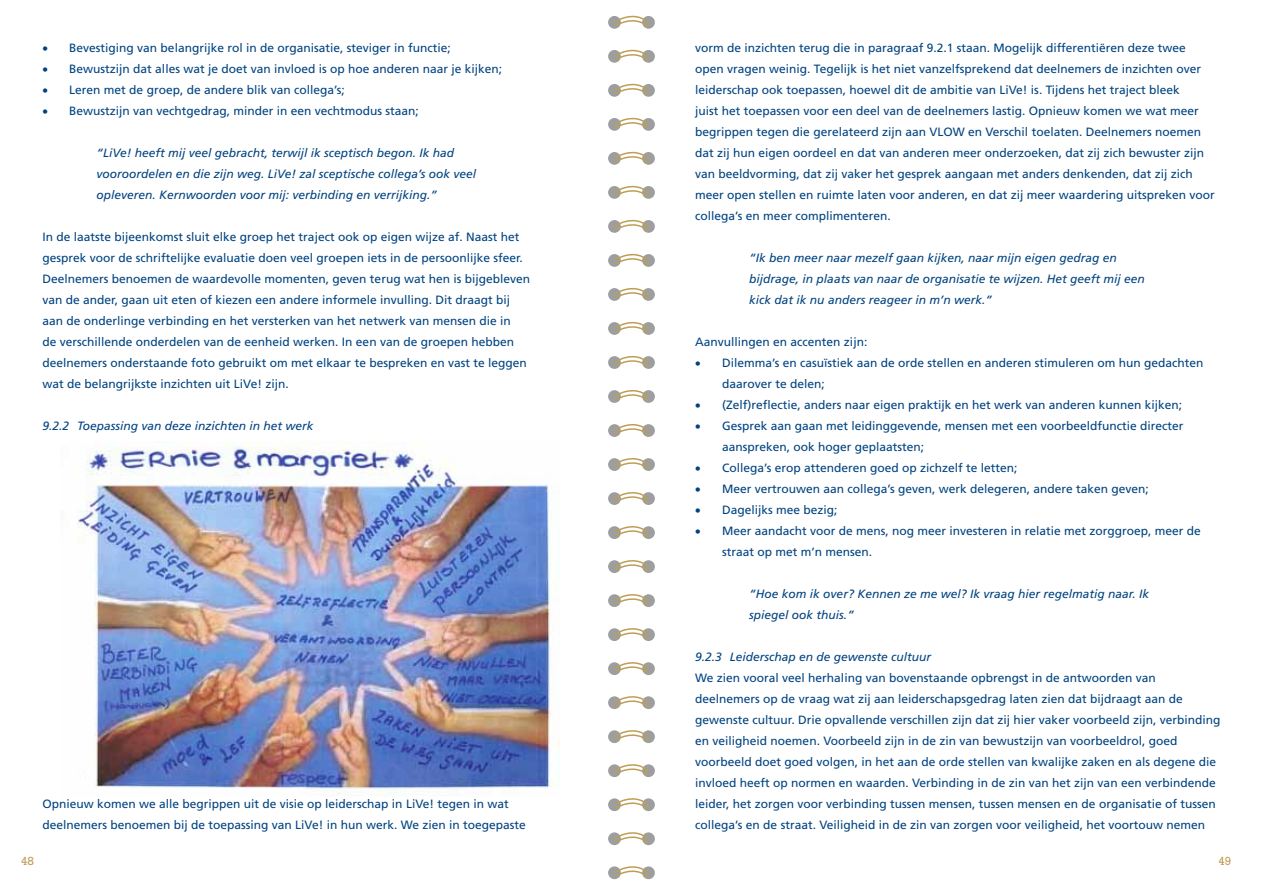
<style>
.page{position:relative;width:1263px;height:893px;background:#fff}
.page>*{position:absolute;margin:0;border:0;box-sizing:border-box;transform-origin:0 0}
.t1{font:12px/21px "Frutiger LT Std";color:#004380}
.t2{font:italic 12px/21px "Frutiger LT Std";color:#004380}
.t3{font:12px "Rockwell Std";color:#be9e55}
</style>
<div class="page">
<svg style="left:614px;top:15px;width:36px;height:10px"></svg>
<div style="left:598px;top:25px;width:94px;height:81px;background:#005192;opacity:.15"></div>
<div style="left:598px;top:29px;width:94px;height:81px;background:#fff"></div>
<svg style="left:614px;top:49px;width:36px;height:10px"></svg>
<div style="left:598px;top:59px;width:94px;height:81px;background:#005192;opacity:.15"></div>
<div style="left:598px;top:63px;width:94px;height:81px;background:#fff"></div>
<svg style="left:614px;top:83px;width:36px;height:10px"></svg>
<div style="left:598px;top:93px;width:94px;height:81px;background:#005192;opacity:.15"></div>
<div style="left:598px;top:97px;width:94px;height:81px;background:#fff"></div>
<svg style="left:614px;top:117px;width:36px;height:10px"></svg>
<div style="left:598px;top:127px;width:94px;height:81px;background:#005192;opacity:.15"></div>
<div style="left:598px;top:131px;width:94px;height:81px;background:#fff"></div>
<svg style="left:614px;top:151px;width:36px;height:10px"></svg>
<div style="left:598px;top:161px;width:94px;height:81px;background:#005192;opacity:.15"></div>
<div style="left:598px;top:165px;width:94px;height:81px;background:#fff"></div>
<svg style="left:614px;top:185px;width:36px;height:10px"></svg>
<div style="left:598px;top:195px;width:94px;height:81px;background:#005192;opacity:.15"></div>
<div style="left:598px;top:199px;width:94px;height:81px;background:#fff"></div>
<svg style="left:614px;top:219px;width:36px;height:10px"></svg>
<div style="left:598px;top:229px;width:94px;height:81px;background:#005192;opacity:.15"></div>
<div style="left:598px;top:233px;width:94px;height:81px;background:#fff"></div>
<svg style="left:614px;top:253px;width:36px;height:10px"></svg>
<div style="left:598px;top:263px;width:94px;height:81px;background:#005192;opacity:.15"></div>
<div style="left:598px;top:267px;width:94px;height:81px;background:#fff"></div>
<svg style="left:614px;top:287px;width:36px;height:10px"></svg>
<div style="left:598px;top:297px;width:94px;height:81px;background:#005192;opacity:.15"></div>
<div style="left:598px;top:301px;width:94px;height:81px;background:#fff"></div>
<svg style="left:614px;top:321px;width:36px;height:10px"></svg>
<div style="left:598px;top:331px;width:94px;height:81px;background:#005192;opacity:.15"></div>
<div style="left:598px;top:335px;width:94px;height:81px;background:#fff"></div>
<svg style="left:614px;top:356px;width:36px;height:9px"></svg>
<div style="left:598px;top:365px;width:94px;height:81px;background:#005192;opacity:.15"></div>
<div style="left:598px;top:369px;width:94px;height:81px;background:#fff"></div>
<svg style="left:614px;top:390px;width:36px;height:9px"></svg>
<div style="left:598px;top:399px;width:94px;height:81px;background:#005192;opacity:.15"></div>
<div style="left:598px;top:403px;width:94px;height:81px;background:#fff"></div>
<svg style="left:614px;top:424px;width:36px;height:9px"></svg>
<div style="left:598px;top:433px;width:94px;height:81px;background:#005192;opacity:.15"></div>
<div style="left:598px;top:437px;width:94px;height:81px;background:#fff"></div>
<svg style="left:614px;top:458px;width:36px;height:9px"></svg>
<div style="left:598px;top:467px;width:94px;height:81px;background:#005192;opacity:.15"></div>
<div style="left:598px;top:471px;width:94px;height:81px;background:#fff"></div>
<svg style="left:614px;top:492px;width:36px;height:9px"></svg>
<div style="left:598px;top:501px;width:94px;height:81px;background:#005192;opacity:.15"></div>
<div style="left:598px;top:505px;width:94px;height:81px;background:#fff"></div>
<svg style="left:614px;top:526px;width:36px;height:9px"></svg>
<div style="left:598px;top:535px;width:94px;height:81px;background:#005192;opacity:.15"></div>
<div style="left:598px;top:539px;width:94px;height:81px;background:#fff"></div>
<svg style="left:614px;top:560px;width:36px;height:9px"></svg>
<div style="left:598px;top:569px;width:94px;height:81px;background:#005192;opacity:.15"></div>
<div style="left:598px;top:573px;width:94px;height:81px;background:#fff"></div>
<svg style="left:614px;top:594px;width:36px;height:9px"></svg>
<div style="left:598px;top:603px;width:94px;height:81px;background:#005192;opacity:.15"></div>
<div style="left:598px;top:607px;width:94px;height:81px;background:#fff"></div>
<svg style="left:614px;top:628px;width:36px;height:9px"></svg>
<div style="left:598px;top:637px;width:94px;height:81px;background:#005192;opacity:.15"></div>
<div style="left:598px;top:641px;width:94px;height:81px;background:#fff"></div>
<svg style="left:614px;top:662px;width:36px;height:9px"></svg>
<div style="left:598px;top:671px;width:94px;height:81px;background:#005192;opacity:.15"></div>
<div style="left:598px;top:675px;width:94px;height:81px;background:#fff"></div>
<svg style="left:614px;top:696px;width:36px;height:9px"></svg>
<div style="left:598px;top:705px;width:94px;height:81px;background:#005192;opacity:.15"></div>
<div style="left:598px;top:709px;width:94px;height:81px;background:#fff"></div>
<svg style="left:614px;top:730px;width:36px;height:9px"></svg>
<div style="left:598px;top:739px;width:94px;height:81px;background:#005192;opacity:.15"></div>
<div style="left:598px;top:743px;width:94px;height:81px;background:#fff"></div>
<svg style="left:614px;top:764px;width:36px;height:9px"></svg>
<div style="left:598px;top:773px;width:94px;height:81px;background:#005192;opacity:.15"></div>
<div style="left:598px;top:777px;width:94px;height:81px;background:#fff"></div>
<svg style="left:614px;top:798px;width:36px;height:9px"></svg>
<div style="left:598px;top:807px;width:94px;height:81px;background:#005192;opacity:.15"></div>
<div style="left:598px;top:812px;width:94px;height:81px;background:#fff"></div>
<svg style="left:614px;top:832px;width:36px;height:9px"></svg>
<div style="left:598px;top:841px;width:94px;height:52px;background:#005192;opacity:.15"></div>
<div style="left:598px;top:846px;width:94px;height:47px;background:#fff"></div>
<svg style="left:614px;top:866px;width:36px;height:13px"></svg>
<img style="left:77px;top:441px;width:482px;height:355px">
<p class="t1" style="left:43px;top:37px;width:410px">• Bevestiging van belangrijke rol in de organisatie, steviger in functie;</p>
<p class="t1" style="left:43px;top:58px;width:461px">• Bewustzijn dat alles wat je doet van invloed is op hoe anderen naar je kijken;</p>
<p class="t1" style="left:43px;top:79px;width:304px">• Leren met de groep, de andere blik van collega’s;</p>
<p class="t1" style="left:43px;top:100px;width:378px">• Bewustzijn van vechtgedrag, minder in een vechtmodus staan;</p>
<p class="t2" style="left:97px;top:142px;width:381px">“LiVe! heeft mij veel gebracht, terwijl ik sceptisch begon. Ik had vooroordelen en die zijn weg. LiVe! zal sceptische collega’s ook veel opleveren. Kernwoorden voor mij: verbinding en verrijking.”</p>
<p class="t1" style="left:43px;top:226px;width:489px">In de laatste bijeenkomst sluit elke groep het traject ook op eigen wijze af. Naast het gesprek voor de schriftelijke evaluatie doen veel groepen iets in de persoonlijke sfeer.<br>Deelnemers benoemen de waardevolle momenten, geven terug wat hen is bijgebleven van de ander, gaan uit eten of kiezen een andere informele invulling. Dit draagt bij aan de onderlinge verbinding en het versterken van het netwerk van mensen die in<br>de verschillende onderdelen van de eenheid werken. In een van de groepen hebben deelnemers onderstaande foto gebruikt om met elkaar te bespreken en vast te leggen wat de belangrijkste inzichten uit LiVe! zijn.</p>
<p class="t2" style="left:43px;top:415px;width:273px">9.2.2 Toepassing van deze inzichten in het werk</p>
<p class="t1" style="left:43px;top:793px;width:485px">Opnieuw komen we alle begrippen uit de visie op leiderschap in LiVe! tegen in wat deelnemers benoemen bij de toepassing van LiVe! in hun werk. We zien in toegepaste</p>
<p class="t1" style="left:695px;top:37px;width:521px">vorm de inzichten terug die in paragraaf 9.2.1 staan. Mogelijk differentiëren deze twee open vragen weinig. Tegelijk is het niet vanzelfsprekend dat deelnemers de inzichten over leiderschap ook toepassen, hoewel dit de ambitie van LiVe! is. Tijdens het traject bleek<br>juist het toepassen voor een deel van de deelnemers lastig. Opnieuw komen we wat meer begrippen tegen die gerelateerd zijn aan VLOW en Verschil toelaten. Deelnemers noemen dat zij hun eigen oordeel en dat van anderen meer onderzoeken, dat zij zich bewuster zijn van beeldvorming, dat zij vaker het gesprek aangaan met anders denkenden, dat zij zich meer open stellen en ruimte laten voor anderen, en dat zij meer waardering uitspreken voor collega’s en meer complimenteren.</p>
<p class="t2" style="left:749px;top:247px;width:397px">“Ik ben meer naar mezelf gaan kijken, naar mijn eigen gedrag en bijdrage, in plaats van naar de organisatie te wijzen. Het geeft mij een kick dat ik nu anders reageer in m’n werk.”</p>
<p class="t1" style="left:695px;top:331px;width:174px">Aanvullingen en accenten zijn:</p>
<p class="t1" style="left:722px;top:352px;width:483px;text-indent:-27px">• Dilemma’s en casuïstiek aan de orde stellen en anderen stimuleren om hun gedachten daarover te delen;</p>
<p class="t1" style="left:695px;top:394px;width:488px">• (Zelf)reflectie, anders naar eigen praktijk en het werk van anderen kunnen kijken;</p>
<p class="t1" style="left:722px;top:415px;width:463px;text-indent:-27px">• Gesprek aan gaan met leidinggevende, mensen met een voorbeeldfunctie directer aanspreken, ook hoger geplaatsten;</p>
<p class="t1" style="left:695px;top:457px;width:324px">• Collega’s erop attenderen goed op zichzelf te letten;</p>
<p class="t1" style="left:695px;top:478px;width:455px">• Meer vertrouwen aan collega’s geven, werk delegeren, andere taken geven;</p>
<p class="t1" style="left:695px;top:499px;width:144px">• Dagelijks mee bezig;</p>
<p class="t1" style="left:722px;top:520px;width:480px;text-indent:-27px">• Meer aandacht voor de mens, nog meer investeren in relatie met zorggroep, meer de straat op met m’n mensen.</p>
<p class="t2" style="left:749px;top:583px;width:401px">“Hoe kom ik over? Kennen ze me wel? Ik vraag hier regelmatig naar. Ik spiegel ook thuis.”</p>
<p class="t2" style="left:695px;top:646px;width:237px">9.2.3 Leiderschap en de gewenste cultuur</p>
<p class="t1" style="left:695px;top:667px;width:527px">We zien vooral veel herhaling van bovenstaande opbrengst in de antwoorden van deelnemers op de vraag wat zij aan leiderschapsgedrag laten zien dat bijdraagt aan de gewenste cultuur. Drie opvallende verschillen zijn dat zij hier vaker voorbeeld zijn, verbinding en veiligheid noemen. Voorbeeld zijn in de zin van bewustzijn van voorbeeldrol, goed voorbeeld doet goed volgen, in het aan de orde stellen van kwalijke zaken en als degene die invloed heeft op normen en waarden. Verbinding in de zin van het zijn van een verbindende leider, het zorgen voor verbinding tussen mensen, tussen mensen en de organisatie of tussen collega’s en de straat. Veiligheid in de zin van zorgen voor veiligheid, het voortouw nemen</p>
<p class="t3" style="left:21px;top:854px;width:15px">48</p>
<p class="t3" style="left:1218px;top:854px;width:15px">49</p>
</div>
